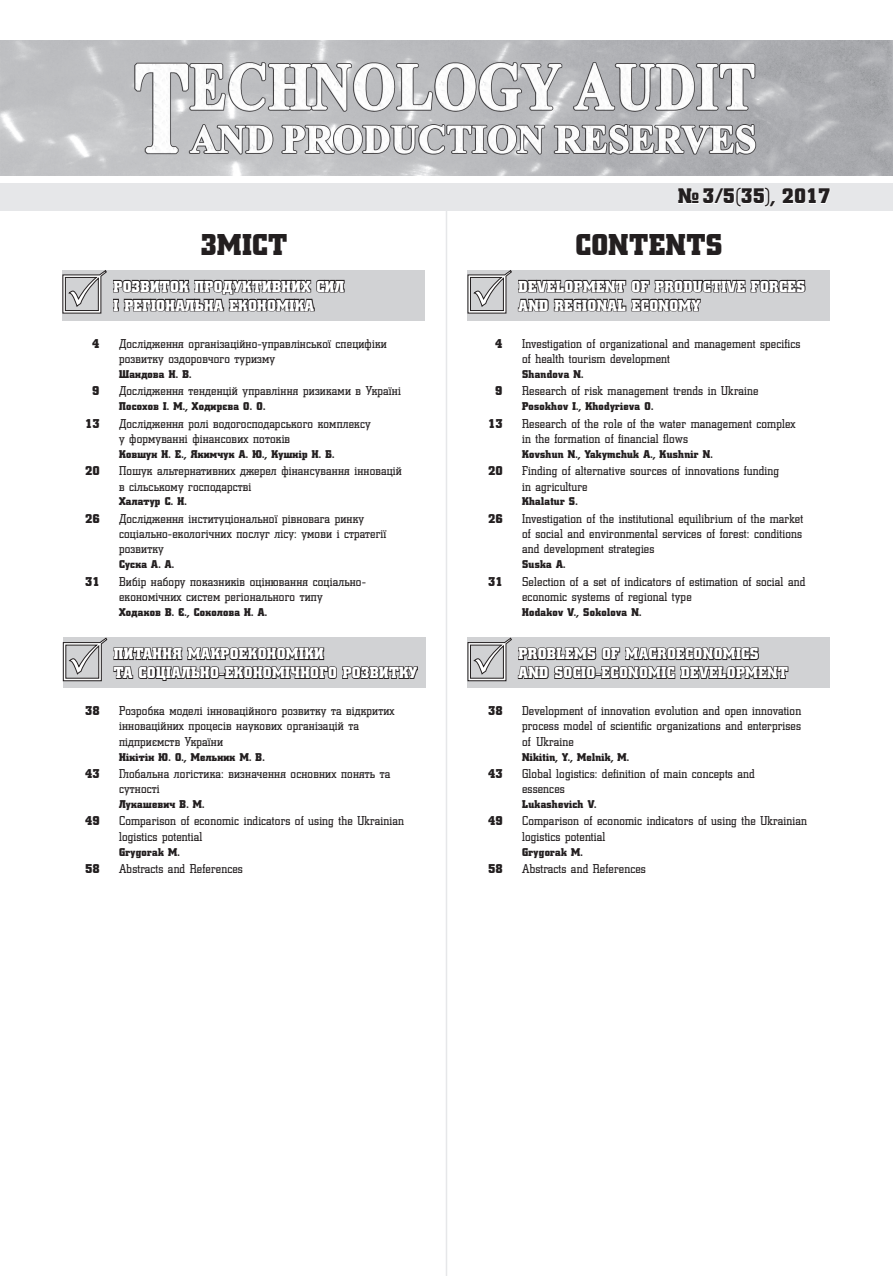
<style>
.page{position:relative;width:893px;height:1276px;background:#fff}
.page>*{position:absolute;margin:0;border:0;box-sizing:border-box;transform-origin:0 0}
.t1{font:30px "Coliseum Black C";letter-spacing:.025em;color:#231f20}
.t2{font:21px "Coliseum Black C";color:#231f20}
.t3{font:15.75px/18.9px "Coliseum Black C";letter-spacing:.025em;color:#fff}
.t4{font:12.75px/15.3px "Coliseum C";letter-spacing:.015em;color:#231f20}
.t5{font:12.75px "Coliseum Black C";letter-spacing:.015em;color:#231f20}
.t6{font:11.25px "Coliseum Black C";letter-spacing:.025em;color:#231f20}
</style>
<div class="page">
<div style="left:63px;top:638px;width:363px;height:50px;background:#d1d2d4"></div>
<svg style="left:63px;top:637px;width:356px;height:45px"></svg>
<div style="left:468px;top:638px;width:362px;height:50px;background:#d1d2d4"></div>
<svg style="left:467px;top:637px;width:322px;height:51px"></svg>
<div style="left:0;top:183px;width:893px;height:27px;background:#e6e7e9"></div>
<svg style="left:678px;top:188px;width:98px;height:19px"></svg>
<svg style="left:782px;top:188px;width:48px;height:16px"></svg>
<img style="left:0;top:41px;width:893px;height:135px">
<hr style="left:446px;top:203px;width:1px;height:1073px;background:#e6e7e9">
<div style="left:63px;top:270px;width:362px;height:50px;background:#d1d2d4"></div>
<svg style="left:62px;top:270px;width:283px;height:44px"></svg>
<div style="left:468px;top:270px;width:362px;height:50px;background:#d1d2d4"></div>
<svg style="left:467px;top:270px;width:339px;height:49px"></svg>
<h2 class="t2" style="left:678px;top:184px;width:154px">№ 3/5(35), 2017</h2>
<h1 class="t1" style="left:201px;top:227px;width:87px">ЗМІСТ</h1>
<h1 class="t1" style="left:575px;top:227px;width:149px">CONTENTS</h1>
<p class="t3" style="left:114px;top:277px;width:232px">РОЗВИТОК ПРОДУКТИВНИХ СИЛ<br>І РЕГІОНАЛЬНА ЕКОНОМІКА</p>
<p class="t3" style="left:519px;top:277px;width:288px">DEVELOPMENT OF PRODUCTIVE FORCES<br>AND REGIONAL ECONOMY</p>
<p class="t5" style="left:92px;top:336px;width:9px">4</p>
<p class="t4" style="left:119px;top:336px;width:269px">Дослідження організаційно-управлінської специфіки розвитку оздоровчого туризму</p>
<p class="t6" style="left:119px;top:368px;width:74px">ШАНДОВА Н. В.</p>
<p class="t5" style="left:92px;top:384px;width:9px">9</p>
<p class="t4" style="left:119px;top:383px;width:283px">Дослідження тенденцій управління ризиками в Україні</p>
<p class="t6" style="left:119px;top:400px;width:148px">ПОСОХОВ І. М., ХОДИРЄВА О. О.</p>
<p class="t5" style="left:85px;top:416px;width:16px">13</p>
<p class="t4" style="left:119px;top:415px;width:253px">Дослідження ролі водогосподарського комплексу у формуванні фінансових потоків</p>
<p class="t6" style="left:119px;top:447px;width:217px">КОВШУН Н. Е., ЯКИМЧУК А. Ю., КУШНІР Н. Б.</p>
<p class="t5" style="left:85px;top:463px;width:16px">20</p>
<p class="t4" style="left:119px;top:463px;width:284px">Пошук альтернативних джерел фінансування інновацій в сільському господарстві</p>
<p class="t6" style="left:119px;top:495px;width:69px">ХАЛАТУР С. Н.</p>
<p class="t5" style="left:85px;top:511px;width:16px">26</p>
<p class="t4" style="left:119px;top:510px;width:269px">Дослідження інституціональної рівновага ринку соціально-екологічних послуг лісу: умови і стратегії розвитку</p>
<p class="t6" style="left:119px;top:558px;width:57px">СУСКА А. А.</p>
<p class="t5" style="left:85px;top:574px;width:16px">31</p>
<p class="t4" style="left:119px;top:573px;width:248px">Вибір набору показників оцінювання соціально&shy;економічних систем регіонального типу</p>
<p class="t6" style="left:119px;top:605px;width:150px">ХОДАКОВ В. Є., СОКОЛОВА Н. А.</p>
<p class="t5" style="left:495px;top:336px;width:9px">4</p>
<p class="t4" style="left:522px;top:336px;width:280px">Investigation of organizational and management specifics of health tourism development</p>
<p class="t6" style="left:522px;top:368px;width:63px">SHANDOVA N.</p>
<p class="t5" style="left:495px;top:384px;width:9px">9</p>
<p class="t4" style="left:522px;top:383px;width:238px">Research of risk management trends in Ukraine</p>
<p class="t6" style="left:522px;top:400px;width:133px">POSOKHOV I., KHODYRIEVA O.</p>
<p class="t5" style="left:488px;top:416px;width:16px">13</p>
<p class="t4" style="left:522px;top:415px;width:275px">Research of the role of the water management complex in the formation of financial flows</p>
<p class="t6" style="left:522px;top:447px;width:192px">KOVSHUN N., YAKYMCHUK A., KUSHNIR N.</p>
<p class="t5" style="left:488px;top:463px;width:16px">20</p>
<p class="t4" style="left:522px;top:463px;width:259px">Finding of alternative sources of innovations funding in agriculture</p>
<p class="t6" style="left:522px;top:495px;width:57px">KHALATUR S .</p>
<p class="t5" style="left:488px;top:511px;width:16px">26</p>
<p class="t4" style="left:522px;top:510px;width:282px;text-align:justify">Investigation of the institutional equilibrium of the market of social and environmental services of forest: conditions and development strategies</p>
<p class="t6" style="left:522px;top:558px;width:45px">SUSKA A.</p>
<p class="t5" style="left:488px;top:574px;width:16px">31</p>
<p class="t4" style="left:522px;top:573px;width:285px">Selection of a set of indicators of estimation of social and economic systems of regional type</p>
<p class="t6" style="left:522px;top:605px;width:121px">HODAKOV V., SOKOLOVA N.</p>
<p class="t3" style="left:114px;top:644px;width:305px">ПИТАННЯ МАКРОЕКОНОМІКИ<br>ТА СОЦІАЛЬНО-ЕКОНОМІЧНОГО РОЗВИТКУ</p>
<p class="t3" style="left:519px;top:644px;width:271px">PROBLEMS OF MACROECONOMICS<br>AND SOCIO-ECONOMIC DEVELOPMENT</p>
<p class="t5" style="left:85px;top:703px;width:16px">38</p>
<p class="t4" style="left:119px;top:703px;width:277px">Розробка моделі інноваційного розвитку та відкритих інноваційних процесів наукових організацій та підприємств України</p>
<p class="t6" style="left:119px;top:750px;width:147px">НІКІТІН Ю. О ., МЕЛЬНИК М. В .</p>
<p class="t5" style="left:85px;top:766px;width:16px">43</p>
<p class="t4" style="left:119px;top:766px;width:273px">Глобальна логістика: визначення основних понять та сутності</p>
<p class="t6" style="left:119px;top:797px;width:87px">ЛУКАШЕВИЧ В. М.</p>
<p class="t5" style="left:85px;top:814px;width:16px">49</p>
<p class="t4" style="left:119px;top:813px;width:286px">Comparison of economic indicators of using the Ukrainian logistics potential</p>
<p class="t6" style="left:119px;top:845px;width:62px">GRYGORAK M.</p>
<p class="t5" style="left:85px;top:861px;width:16px">58</p>
<p class="t4" style="left:119px;top:861px;width:125px">Abstracts and References</p>
<p class="t5" style="left:488px;top:703px;width:16px">38</p>
<p class="t4" style="left:522px;top:703px;width:281px;text-align:justify">Development of innovation evolution and open innovation process model of scientific organizations and enterprises of Ukraine</p>
<p class="t6" style="left:522px;top:750px;width:109px">NIKITIN, Y., MELNIK, M.</p>
<p class="t5" style="left:488px;top:766px;width:16px">43</p>
<p class="t4" style="left:522px;top:766px;width:234px">Global logistics: definition of main concepts and essences</p>
<p class="t6" style="left:522px;top:797px;width:76px">LUKASHEVICH V.</p>
<p class="t5" style="left:488px;top:814px;width:16px">49</p>
<p class="t4" style="left:522px;top:813px;width:286px">Comparison of economic indicators of using the Ukrainian logistics potential</p>
<p class="t6" style="left:522px;top:845px;width:62px">GRYGORAK M.</p>
<p class="t5" style="left:488px;top:861px;width:16px">58</p>
<p class="t4" style="left:522px;top:861px;width:125px">Abstracts and References</p>
</div>
